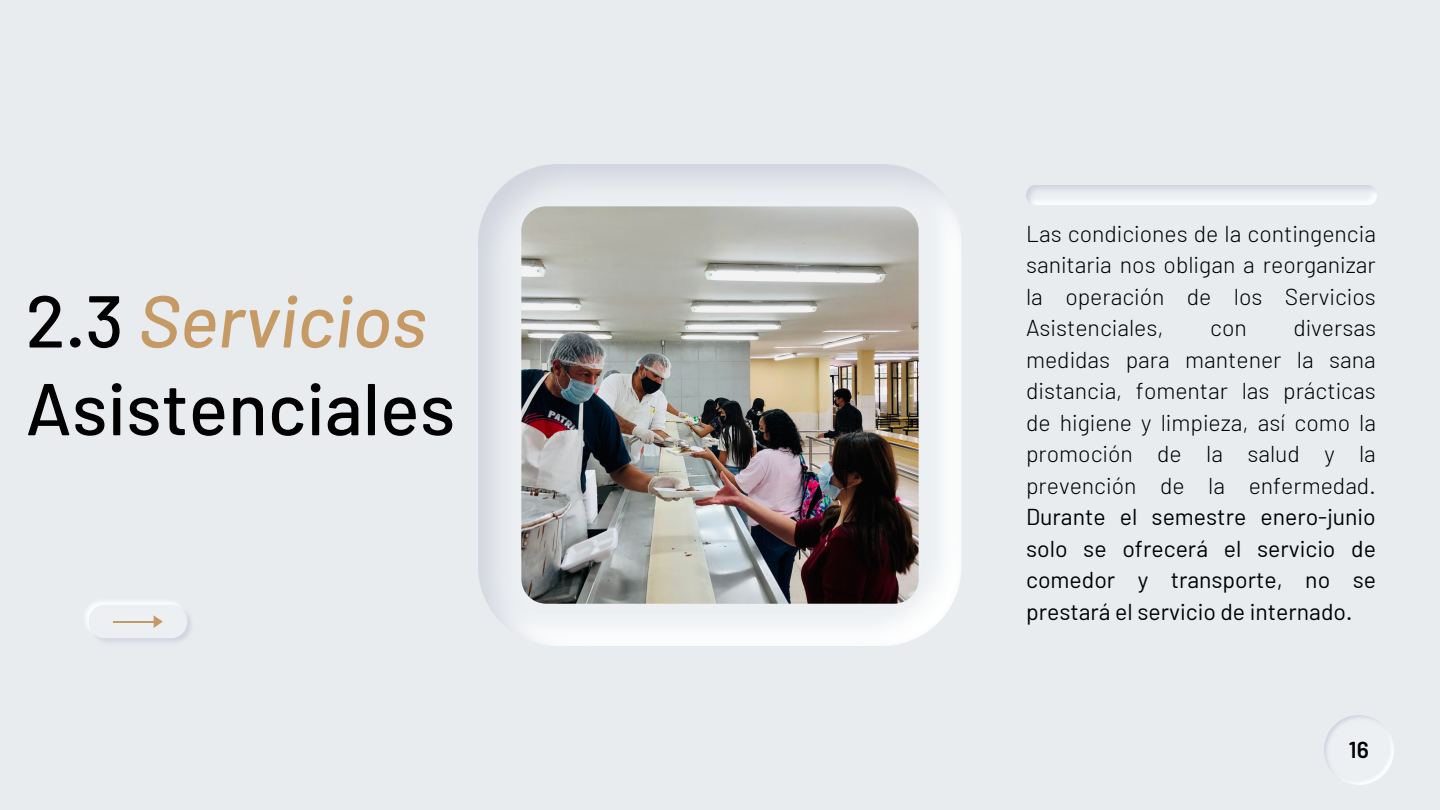
<style>
.page{position:relative;width:1440px;height:810px;background:#e8ecef}
.page>*{position:absolute;margin:0;border:0;box-sizing:border-box;transform-origin:0 0}
.t1{font:500 73.3px/87.8px "Barlow";color:#000}
.t2{font:300 23px/31.5px "Barlow";color:#000;text-align:justify}
.t3{font:23px/31.5px "Barlow";color:#000;text-align:justify}
.t4{font:600 23px "Barlow";color:#000}
.s1{font-style:italic;color:#c69a65}
</style>
<div class="page">
<img style="left:479px;top:164px;width:482px;height:482px">
<img style="left:521px;top:206px;width:398px;height:398px;border-radius:25px">
<img style="left:85px;top:601px;width:106px;height:41px">
<hr style="left:113px;top:621px;width:43px;height:2px;background:#c69a65">
<svg style="left:154px;top:615px;width:9px;height:13px"></svg>
<img style="left:1026px;top:186px;width:350px;height:19px">
<img style="left:1324px;top:715px;width:69px;height:69px">
<h1 class="t1" style="left:26px;top:274px;width:431px">2.3 <span class="s1">Servicios<br></span>Asistenciales</h1>
<p class="t2" style="left:1026px;top:217px;width:351px">Las condiciones de la contingencia sanitaria nos obligan a reorganizar la operación de los Servicios Asistenciales,</p>
<p class="t2" style="left:1026px;top:311px;width:351px;text-indent:267px">diversas medidas para mantener la sana distancia, fomentar las prácticas de higiene y limpieza, así como la promoción de la salud y la prevención de la enfermedad.</p>
<p class="t3" style="left:1026px;top:500px;width:351px">Durante el semestre enero-junio solo se ofrecerá el servicio de comedor y transporte, no se prestará el servicio de internado.</p>
<p class="t2" style="left:1210px;top:311px;width:38px">con</p>
<p class="t4" style="left:1349px;top:735px;width:22px">16</p>
</div>
